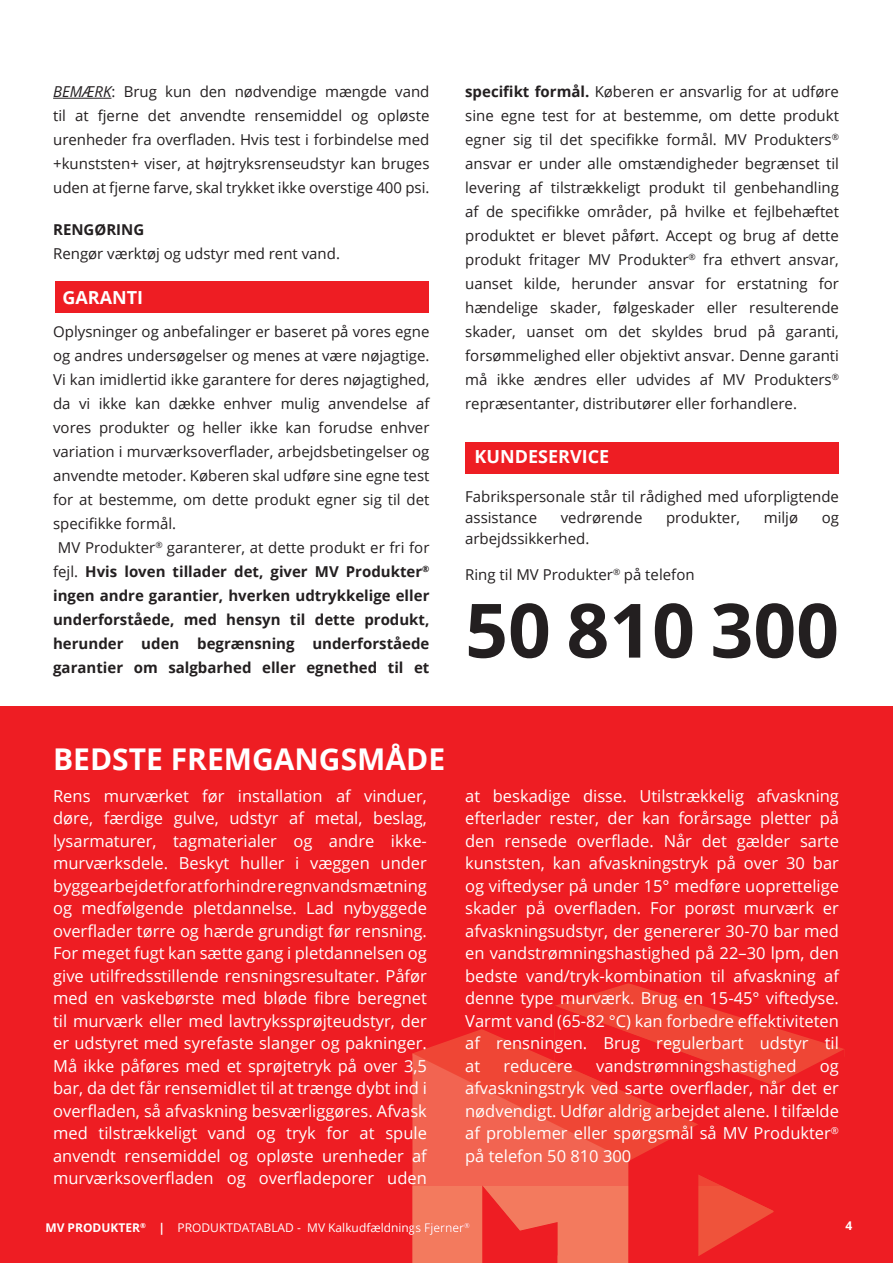
<style>
.page{position:relative;width:893px;height:1263px;background:#fff}
.page>*{position:absolute;margin:0;border:0;box-sizing:border-box;transform-origin:0 0}
.Brød{font:700 75px "Open Sans";color:#231f20}
.Overskrift_2{font:700 30px "Open Sans";color:#fff}
.Underoverskrift{font:700 18px "Open Sans";color:#fff}
.Brød-2{font:16.5px/22.5px "Open Sans";color:#fff;text-align:justify}
.Brød-3{font:15px/24px "Open Sans";color:#231f20;text-align:justify}
.Brød-4{font:700 15px/24px "Open Sans";color:#231f20;text-align:center}
.t1{font:12px "Open Sans";color:#fff}
.t2{font:700 12px "Open Sans";color:#fff}
.s1{font-style:italic}
.s2{font-weight:400}
.s3{font-weight:700}
</style>
<div class="page">
<div style="left:0;top:1179px;width:893px;height:84px;background:#ee1d23"></div>
<div style="left:0;top:706px;width:893px;height:479px;background:#ee1d23"></div>
<svg style="left:414px;top:983px;width:429px;height:70px"></svg>
<svg style="left:555px;top:1006px;width:221px;height:47px;fill:#ef4635"></svg>
<svg style="left:412px;top:1053px;width:216px;height:210px;background:#f15b49"></svg>
<svg style="left:628px;top:1049px;width:216px;height:214px"></svg>
<div style="left:55px;top:281px;width:373px;height:31px;background:#ee1d23"></div>
<div style="left:466px;top:442px;width:373px;height:32px;background:#ee1d23"></div>
<hr style="left:53px;top:98px;width:58px;height:1px;background:#231f20">
<p class="Brød-3" style="left:53px;top:79px;width:378px"><span class="s1">BEMÆRK</span>: Brug kun den nødvendige mængde vand til at fjerne det anvendte rensemiddel og opløste urenheder fra overfladen. Hvis test i forbindelse med +kunststen+ viser, at højtryksrenseudstyr kan bruges uden at fjerne farve, skal trykket ikke overstige 400 psi.</p>
<p class="Brød-4" style="left:53px;top:217px;width:93px">RENGØRING</p>
<p class="Brød-3" style="left:53px;top:241px;width:288px">Rengør værktøj og udstyr med rent vand.</p>
<p class="Underoverskrift" style="left:62px;top:285px;width:82px">GARANTI</p>
<p class="Brød-3" style="left:53px;top:319px;width:378px">Oplysninger og anbefalinger er baseret på vores egne og andres undersøgelser og menes at være nøjagtige.<br>Vi kan imidlertid ikke garantere for deres nøjagtighed, da vi ikke kan dække enhver mulig anvendelse af vores produkter og heller ikke kan forudse enhver variation i murværksoverflader, arbejdsbetingelser og anvendte metoder. Køberen skal udføre sine egne test for at bestemme, om dette produkt egner sig til det specifikke formål.</p>
<p class="Brød-4" style="left:53px;top:535px;width:378px"><span class="s2">MV Produkter</span><sup>®</sup> <span class="s2">garanterer, at dette produkt er fri for fejl.</span> Hvis loven tillader det, giver MV Produkter<sup>® </sup>ingen andre garantier, hverken udtrykkelige eller underforståede, med hensyn til dette produkt, herunder uden begrænsning underforståede garantier om salgbarhed eller egnethed til et</p>
<p class="Brød-3" style="left:465px;top:79px;width:375px"><span class="s3">specifikt formål.</span> Køberen er ansvarlig for at udføre sine egne test for at bestemme, om dette produkt egner sig til det specifikke formål. MV Produkters<sup>® </sup>ansvar er under alle omstændigheder begrænset til levering af tilstrækkeligt produkt til genbehandling af de specifikke områder, på hvilke et fejlbehæftet produktet er blevet påført. Accept og brug af dette produkt fritager MV Produkter<sup>®</sup> fra ethvert ansvar, uanset kilde, herunder ansvar for erstatning for hændelige skader, følgeskader eller resulterende skader, uanset om det skyldes brud på garanti, forsømmelighed eller objektivt ansvar. Denne garanti må ikke ændres eller udvides af MV Produkters<sup>® </sup>repræsentanter, distributører eller forhandlere.</p>
<p class="Underoverskrift" style="left:475px;top:443px;width:136px">KUNDESERVICE</p>
<p class="Brød-3" style="left:465px;top:485px;width:375px;line-height:21px">Fabrikspersonale står til rådighed med uforpligtende assistance</p>
<p class="Brød-3" style="left:561px;top:505px;width:83px">vedrørende</p>
<p class="Brød-3" style="left:666px;top:505px;width:76px">produkter,</p>
<p class="Brød-3" style="left:764px;top:505px;width:36px">miljø</p>
<p class="Brød-3" style="left:822px;top:505px;width:19px">og</p>
<p class="Brød-3" style="left:465px;top:526px;width:126px">arbejdssikkerhed.</p>
<p class="Brød-3" style="left:465px;top:562px;width:231px">Ring til MV Produkter<sup>®</sup> på telefon</p>
<p class="Brød" style="left:465px;top:577px;width:375px">50 810 300</p>
<p class="Overskrift_2" style="left:53px;top:738px;width:394px">BEDSTE FREMGANGSMÅDE</p>
<p class="Brød-2" style="left:53px;top:784px;width:375px">Rens murværket før installation af vinduer, døre, færdige gulve, udstyr af metal, beslag, lysarmaturer, tagmaterialer og andre ikke&shy;murværksdele. Beskyt huller i væggen under byggearbejdet for at forhindre regnvandsmætning og medfølgende pletdannelse. Lad nybyggede overflader tørre og hærde grundigt før rensning.<br>For meget fugt kan sætte gang i pletdannelsen og give utilfredsstillende rensningsresultater. Påfør med en vaskebørste med bløde fibre beregnet til murværk eller med lavtrykssprøjteudstyr, der er udstyret med syrefaste slanger og pakninger.<br>Må ikke påføres med et sprøjtetryk på over 3,5 bar, da det får rensemidlet til at trænge dybt ind i overfladen, så afvaskning besværliggøres. Afvask med tilstrækkeligt vand og tryk for at spule anvendt rensemiddel og opløste urenheder af murværksoverfladen og overfladeporer uden</p>
<p class="Brød-2" style="left:465px;top:784px;width:375px">at beskadige disse. Utilstrækkelig afvaskning efterlader rester, der kan forårsage pletter på den rensede overflade. Når det gælder sarte kunststen, kan afvaskningstryk på over 30 bar og viftedyser på under 15° medføre uoprettelige skader på overfladen. For porøst murværk er afvaskningsudstyr, der genererer 30-70 bar med en vandstrømningshastighed på 22–30 lpm, den bedste vand/tryk-kombination til afvaskning af denne type murværk. Brug en 15-45° viftedyse.<br>Varmt vand (65-82 °C) kan forbedre effektiviteten af rensningen. Brug regulerbart udstyr til at</p>
<p class="Brød-2" style="left:503px;top:1054px;width:71px">reducere</p>
<p class="Brød-2" style="left:596px;top:1054px;width:202px">vandstrømningshastighed</p>
<p class="Brød-2" style="left:465px;top:1054px;width:375px;text-indent:355px">og afvaskningstryk ved sarte overflader, når det er nødvendigt. Udfør aldrig arbejdet alene. I tilfælde af problemer eller spørgsmål så MV Produkter<sup>® </sup>på telefon 50 810 300</p>
<p class="t1" style="left:45px;top:1219px;width:426px"><span class="s3">MV PRODUKTER</span><sup>®</sup> <span class="s3">|</span> PRODUKTDATABLAD - MV Kalkudfældnings Fjerner<sup>®</sup></p>
<p class="t2" style="left:845px;top:1217px;width:8px">4</p>
</div>
